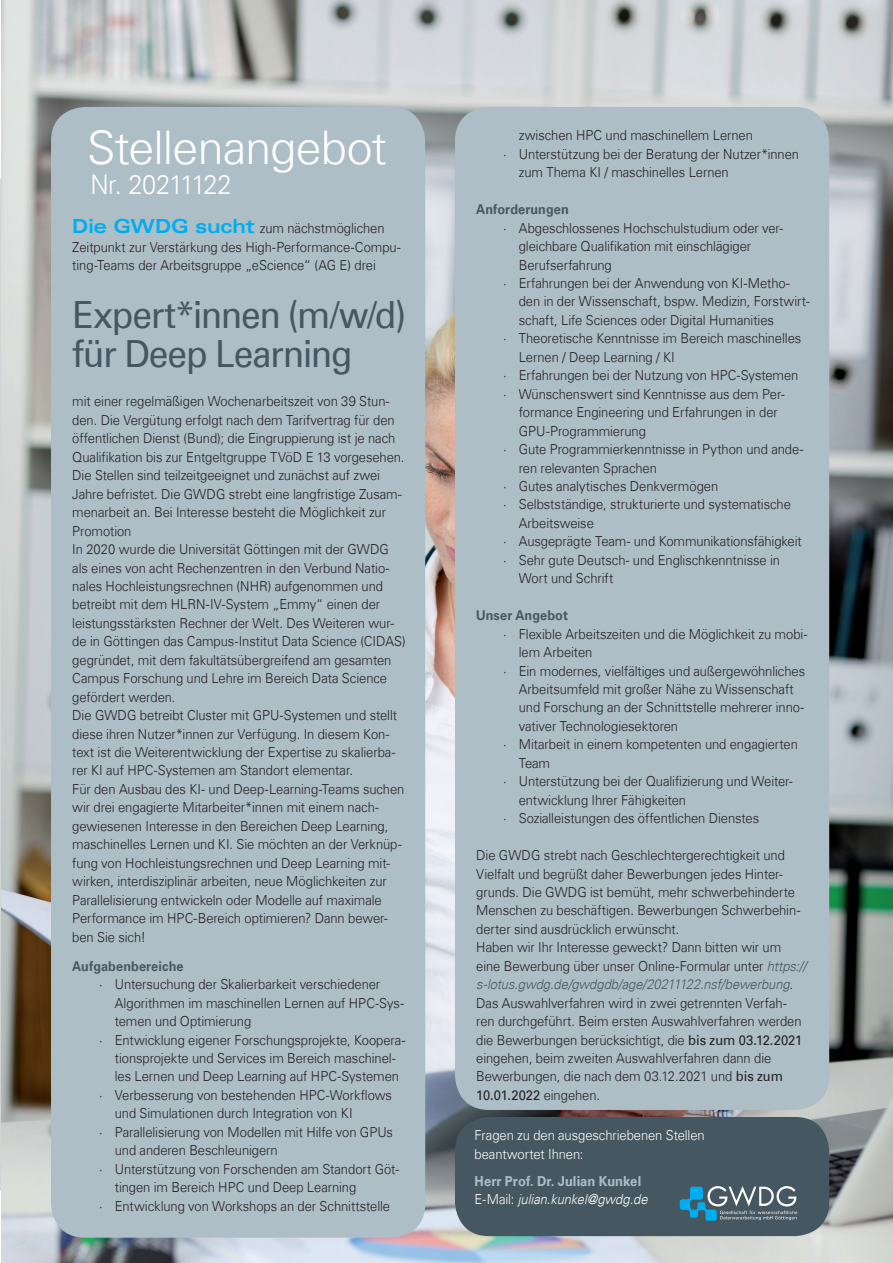
<style>
.page{position:relative;width:893px;height:1263px;background:#fff}
.page>*{position:absolute;margin:0;border:0;box-sizing:border-box;transform-origin:0 0}
.t1{font:300 46.5px "Univers Com 45";letter-spacing:-.015em;color:#fff}
.t2{font:37.5px/39px "Univers Com 55 Roman";letter-spacing:-.035em;color:#455760;scale:.94 1}
.t3{font:300 27px "Univers Com 45";letter-spacing:-.03em;color:#fff;scale:.94 1}
.t4{font:300 13.8px/18.5px "Univers Com 45";letter-spacing:-.005em;color:#231f20;scale:.94 1}
.t5{font:300 13.8px/18.5px "Univers Com 45";letter-spacing:-.005em;color:#fff;scale:.94 1}
.t6{font:italic 300 13.8px "Univers Com 45";letter-spacing:-.005em;color:#fff;scale:.94 1}
.t7{font:700 13.8px "Univers Com 65";letter-spacing:.005em;color:#adbec7;scale:.94 1}
.t8{font:13.8px "Univers Com 55 Roman";color:#231f20;scale:.94 1}
.t9{font:700 13.5px "Univers Com 65";letter-spacing:.01em;color:#455760;scale:.94 1}
.s1{font-family:"Univers Com 63 Bold Ext";font-weight:400;font-size:19.5px;color:#00aeef}
.s2{font-style:italic;color:#455760}
.s3{font-family:"Univers Com 55 Roman";font-weight:400}
.s4{font-family:"Univers Com 45";font-weight:300}
.s5{font-style:normal}
</style>
<div class="page">
<img style="left:1px;top:0;width:892px;height:1263px">
<div style="left:51px;top:107px;width:374px;height:1131px;background:#adbec7;border-radius:34px"></div>
<div style="left:455px;top:107px;width:374px;height:1003px;background:#adbec7;border-radius:34px"></div>
<div style="left:455px;top:1117px;width:374px;height:119px;background:#455760;border-radius:34px"></div>
<svg style="left:680px;top:1186px;width:117px;height:35px"></svg>
<svg style="left:0;top:178px;width:1px;height:251px"></svg>
<h1 class="t1" style="left:87px;top:119px;width:301px">Stellenangebot</h1>
<h3 class="t3" style="left:90px;top:168px;width:152px">Nr. 20211122</h3>
<p class="t4" style="left:72px;top:219px;width:351px"><span class="s1">Die GWDG sucht</span> zum nächstmöglichen<br>Zeitpunkt zur Verstärkung des High-Performance-Compu&shy;ting-Teams der Arbeitsgruppe „eScience“ (AG E) drei</p>
<h2 class="t2" style="left:72px;top:295px;width:357px">Expert*innen (m/w/d) für Deep Learning</h2>
<p class="t4" style="left:72px;top:392px;width:356px">mit einer regelmäßigen Wochenarbeitszeit von 39 Stun&shy;den. Die Vergütung erfolgt nach dem Tarifvertrag für den öffentlichen Dienst (Bund); die Eingruppierung ist je nach Qualifikation bis zur Entgeltgruppe TVöD E 13 vorgesehen.<br>Die Stellen sind teilzeitgeeignet und zunächst auf zwei Jahre befristet. Die GWDG strebt eine langfristige Zusam&shy;menarbeit an. Bei Interesse besteht die Möglichkeit zur Promotion<br>In 2020 wurde die Universität Göttingen mit der GWDG als eines von acht Rechenzentren in den Verbund Natio&shy;nales Hochleistungsrechnen (NHR) aufgenommen und betreibt mit dem HLRN-IV-System „Emmy“ einen der leistungsstärksten Rechner der Welt. Des Weiteren wur&shy;de in Göttingen das Campus-Institut Data Science (CIDAS) gegründet, mit dem fakultätsübergreifend am gesamten Campus Forschung und Lehre im Bereich Data Science gefördert werden.<br>Die GWDG betreibt Cluster mit GPU-Systemen und stellt diese ihren Nutzer*innen zur Verfügung. In diesem Kon&shy;text ist die Weiterentwicklung der Expertise zu skalierba&shy;rer KI auf HPC-Systemen am Standort elementar.<br>Für den Ausbau des KI- und Deep-Learning-Teams suchen wir drei engagierte Mitarbeiter*innen mit einem nach&shy;gewiesenen Interesse in den Bereichen Deep Learning, maschinelles Lernen und KI. Sie möchten an der Verknüp&shy;fung von Hochleistungsrechnen und Deep Learning mit&shy;wirken, interdisziplinär arbeiten, neue Möglichkeiten zur Parallelisierung entwickeln oder Modelle auf maximale Performance im HPC-Bereich optimieren? Dann bewer&shy;ben Sie sich!</p>
<p class="t9" style="left:72px;top:958px;width:120px">Aufgabenbereiche</p>
<p class="t4" style="left:99px;top:975px;width:300px">· Untersuchung der Skalierbarkeit verschiedener</p>
<p class="t4" style="left:115px;top:993px;width:309px">Algorithmen im maschinellen Lernen auf HPC-Sys-</p>
<p class="t4" style="left:115px;top:1012px;width:147px">temen und Optimierung</p>
<p class="t4" style="left:99px;top:1030px;width:327px">· Entwicklung eigener Forschungsprojekte, Koopera-</p>
<p class="t4" style="left:115px;top:1049px;width:300px">tionsprojekte und Services im Bereich maschinel-</p>
<p class="t4" style="left:115px;top:1067px;width:304px">les Lernen und Deep Learning auf HPC-Systemen</p>
<p class="t4" style="left:99px;top:1086px;width:313px">· Verbesserung von bestehenden HPC-Workflows</p>
<p class="t4" style="left:115px;top:1104px;width:254px">und Simulationen durch Integration von KI</p>
<p class="t4" style="left:99px;top:1123px;width:314px">· Parallelisierung von Modellen mit Hilfe von GPUs</p>
<p class="t4" style="left:115px;top:1141px;width:175px">und anderen Beschleunigern</p>
<p class="t4" style="left:99px;top:1159px;width:320px">· Unterstützung von Forschenden am Standort Göt-</p>
<p class="t4" style="left:115px;top:1178px;width:258px">tingen im Bereich HPC und Deep Learning</p>
<p class="t4" style="left:99px;top:1196px;width:311px">· Entwicklung von Workshops an der Schnittstelle</p>
<p class="t4" style="left:519px;top:126px;width:251px">zwischen HPC und maschinellem Lernen</p>
<p class="t4" style="left:503px;top:145px;width:316px">· Unterstützung bei der Beratung der Nutzer*innen</p>
<p class="t4" style="left:519px;top:163px;width:225px">zum Thema KI / maschinelles Lernen</p>
<p class="t9" style="left:476px;top:201px;width:100px">Anforderungen</p>
<p class="t4" style="left:503px;top:219px;width:299px">· Abgeschlossenes Hochschulstudium oder ver-</p>
<p class="t4" style="left:519px;top:237px;width:249px">gleichbare Qualifikation mit einschlägiger</p>
<p class="t4" style="left:519px;top:255px;width:100px">Berufserfahrung</p>
<p class="t4" style="left:503px;top:274px;width:306px">· Erfahrungen bei der Anwendung von KI-Metho-</p>
<p class="t4" style="left:519px;top:292px;width:311px">den in der Wissenschaft, bspw. Medizin, Forstwirt-</p>
<p class="t4" style="left:519px;top:311px;width:273px">schaft, Life Sciences oder Digital Humanities</p>
<p class="t4" style="left:503px;top:329px;width:318px">· Theoretische Kenntnisse im Bereich maschinelles</p>
<p class="t4" style="left:519px;top:348px;width:167px">Lernen / Deep Learning / KI</p>
<p class="t4" style="left:503px;top:366px;width:315px">· Erfahrungen bei der Nutzung von HPC-Systemen</p>
<p class="t4" style="left:503px;top:385px;width:301px">· Wünschenswert sind Kenntnisse aus dem Per-</p>
<p class="t4" style="left:519px;top:403px;width:277px">formance Engineering und Erfahrungen in der</p>
<p class="t4" style="left:519px;top:421px;width:137px">GPU-Programmierung</p>
<p class="t4" style="left:503px;top:440px;width:321px">· Gute Programmierkenntnisse in Python und ande-</p>
<p class="t4" style="left:519px;top:458px;width:148px">ren relevanten Sprachen</p>
<p class="t4" style="left:503px;top:477px;width:230px">· Gutes analytisches Denkvermögen</p>
<p class="t4" style="left:503px;top:495px;width:308px">· Selbstständige, strukturierte und systematische</p>
<p class="t4" style="left:519px;top:514px;width:81px">Arbeitsweise</p>
<p class="t4" style="left:503px;top:532px;width:319px">· Ausgeprägte Team- und Kommunikationsfähigkeit</p>
<p class="t4" style="left:503px;top:551px;width:296px">· Sehr gute Deutsch- und Englischkenntnisse in</p>
<p class="t4" style="left:519px;top:569px;width:102px">Wort und Schrift</p>
<p class="t9" style="left:476px;top:607px;width:99px">Unser Angebot</p>
<p class="t4" style="left:503px;top:624px;width:325px">· Flexible Arbeitszeiten und die Möglichkeit zu mobi-</p>
<p class="t4" style="left:519px;top:643px;width:80px">lem Arbeiten</p>
<p class="t4" style="left:503px;top:661px;width:323px">· Ein modernes, vielfältiges und außergewöhnliches</p>
<p class="t4" style="left:519px;top:680px;width:294px">Arbeitsumfeld mit großer Nähe zu Wissenschaft</p>
<p class="t4" style="left:519px;top:698px;width:305px">und Forschung an der Schnittstelle mehrerer inno-</p>
<p class="t4" style="left:519px;top:717px;width:171px">vativer Technologiesektoren</p>
<p class="t4" style="left:503px;top:735px;width:315px">· Mitarbeit in einem kompetenten und engagierten</p>
<p class="t4" style="left:519px;top:754px;width:35px">Team</p>
<p class="t4" style="left:503px;top:772px;width:310px">· Unterstützung bei der Qualifizierung und Weiter-</p>
<p class="t4" style="left:519px;top:790px;width:180px">entwicklung Ihrer Fähigkeiten</p>
<p class="t4" style="left:503px;top:809px;width:274px">· Sozialleistungen des öffentlichen Dienstes</p>
<p class="t4" style="left:476px;top:846px;width:353px">Die GWDG strebt nach Geschlechtergerechtigkeit und Vielfalt und begrüßt daher Bewerbungen jedes Hinter&shy;grunds. Die GWDG ist bemüht, mehr schwerbehinderte Menschen zu beschäftigen. Bewerbungen Schwerbehin&shy;derter sind ausdrücklich erwünscht.<br>Haben wir Ihr Interesse geweckt? Dann bitten wir um eine Bewerbung über unser Online-Formular unter <span class="s2">https:// s-lotus.gwdg.de/gwdgdb/age/20211122.nsf/bewerbung</span>.<br>Das Auswahlverfahren wird in zwei getrennten Verfah&shy;ren durchgeführt. Beim ersten Auswahlverfahren werden die Bewerbungen berücksichtigt, die <span class="s3">bis zum 03.12.2021 </span>eingehen, beim zweiten Auswahlverfahren dann die Bewerbungen, die nach dem 03.12.2021 und <span class="s3">bis zum</span></p>
<p class="t8" style="left:476px;top:1087px;width:133px">10.01.2022 <span class="s4">eingehen.</span></p>
<p class="t5" style="left:475px;top:1126px;width:246px">Fragen zu den ausgeschriebenen Stellen beantwortet Ihnen:</p>
<p class="t7" style="left:475px;top:1173px;width:179px">Herr Prof. Dr. Julian Kunkel</p>
<p class="t6" style="left:475px;top:1191px;width:186px"><span class="s5">E-Mail:</span> julian.kunkel@gwdg.de</p>
</div>
